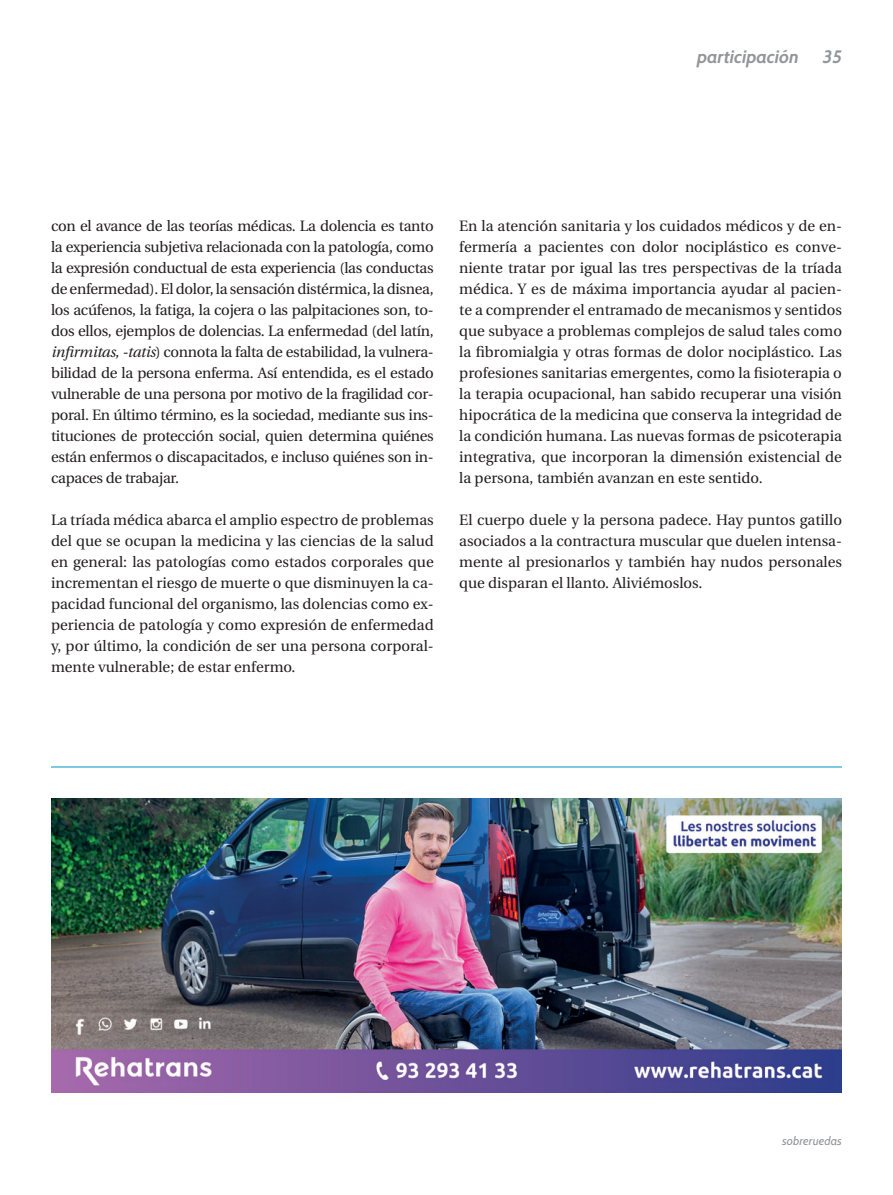
<style>
.page{position:relative;width:893px;height:1195px;background:#fff}
.page>*{position:absolute;margin:0;border:0;box-sizing:border-box;transform-origin:0 0}
.t1{font:italic 700 18px "Cabin";color:#939598}
._7_COS_PRINCIPAL{font:15px/21px "Utopia";color:#231f20;text-align:justify}
.t2{font:italic 12px "Cabin";letter-spacing:.01em;color:#939598}
.s1{font-style:italic}
</style>
<div class="page">
<hr style="left:51px;top:766px;width:791px;height:1px;background:#0092c8">
<img style="left:51px;top:798px;width:791px;height:294px">
<p class="t1" style="left:697px;top:46px;width:103px">participación</p>
<p class="t1" style="left:823px;top:46px;width:21px">35</p>
<p class="_7_COS_PRINCIPAL" style="left:51px;top:216px;width:384px">con el avance de las teorías médicas. La dolencia es tanto la experiencia subjetiva relacionada con la patología, como la expresión conductual de esta experiencia (las conductas de enfermedad). El dolor, la sensación distérmica, la disnea, los acúfenos, la fatiga, la cojera o las palpitaciones son, to&shy;dos ellos, ejemplos de dolencias. La enfermedad (del latín, <span class="s1">infirmitas, -tatis</span>) connota la falta de estabilidad, la vulnera&shy;bilidad de la persona enferma. Así entendida, es el estado vulnerable de una persona por motivo de la fragilidad cor&shy;poral. En último término, es la sociedad, mediante sus ins&shy;tituciones de protección social, quien determina quiénes están enfermos o discapacitados, e incluso quiénes son in&shy;capaces de trabajar.</p>
<p class="_7_COS_PRINCIPAL" style="left:51px;top:510px;width:384px">La tríada médica abarca el amplio espectro de problemas del que se ocupan la medicina y las ciencias de la salud en general: las patologías como estados corporales que incrementan el riesgo de muerte o que disminuyen la ca&shy;pacidad funcional del organismo, las dolencias como ex&shy;periencia de patología y como expresión de enfermedad y, por último, la condición de ser una persona corporal&shy;mente vulnerable; de estar enfermo.</p>
<p class="_7_COS_PRINCIPAL" style="left:459px;top:216px;width:384px">En la atención sanitaria y los cuidados médicos y de en&shy;fermería a pacientes con dolor nociplástico es conve&shy;niente tratar por igual las tres perspectivas de la tríada médica. Y es de máxima importancia ayudar al pacien&shy;te a comprender el entramado de mecanismos y sentidos que subyace a problemas complejos de salud tales como la fibromialgia y otras formas de dolor nociplástico. Las profesiones sanitarias emergentes, como la fisioterapia o la terapia ocupacional, han sabido recuperar una visión hipocrática de la medicina que conserva la integridad de la condición humana. Las nuevas formas de psicoterapia integrativa, que incorporan la dimensión existencial de la persona, también avanzan en este sentido.</p>
<p class="_7_COS_PRINCIPAL" style="left:459px;top:510px;width:384px">El cuerpo duele y la persona padece. Hay puntos gatillo asociados a la contractura muscular que duelen intensa&shy;mente al presionarlos y también hay nudos personales que disparan el llanto. Aliviémoslos.</p>
<p class="t2" style="left:782px;top:1133px;width:61px">sobreruedas</p>
</div>
